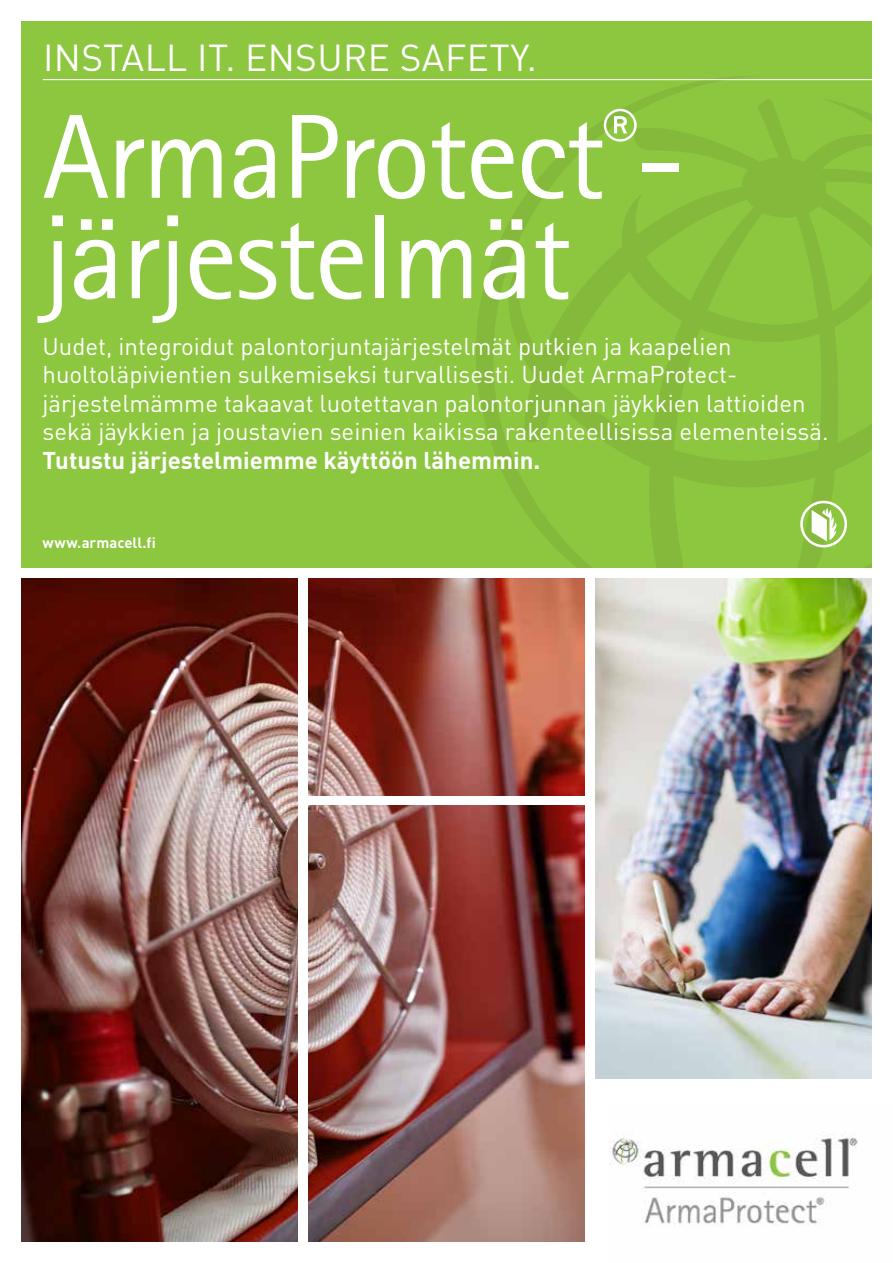
<style>
.page{position:relative;width:893px;height:1263px;background:#fff}
.page>*{position:absolute;margin:0;border:0;box-sizing:border-box;transform-origin:0 0}
.t1{font:120px/100.5px "Rotis Sans Serif Pro";letter-spacing:-.02em;color:#fff}
.t2{font:37.05px "DIN Pro";letter-spacing:.01em;color:#fff}
.t3{font:24px/28.5px "DIN Pro";color:#fff}
.t4{font:700 24px "DIN Pro";color:#fff}
.t5{font:700 14.85px "DIN Pro";color:#fff}
</style>
<div class="page">
<img style="left:609px;top:1133px;width:249px;height:92px">
<img style="left:308px;top:806px;width:277px;height:436px">
<img style="left:308px;top:578px;width:277px;height:217px">
<img style="left:21px;top:578px;width:277px;height:664px">
<div style="left:21px;top:21px;width:851px;height:547px;background:#8dc63f"></div>
<svg style="left:474px;top:76px;width:290px;height:382px"></svg>
<svg style="left:497px;top:96px;width:375px;height:472px"></svg>
<hr style="left:43px;top:79px;width:850px;height:1px;background:#fff">
<img style="left:595px;top:578px;width:277px;height:500px">
<svg style="left:800px;top:501px;width:47px;height:46px"></svg>
<h2 class="t2" style="left:43px;top:29px;width:495px">INSTALL IT. ENSURE SAFETY.</h2>
<h1 class="t1" style="left:42px;top:108px;width:644px">ArmaProtect<sup>®</sup>- järjestelmät</h1>
<p class="t3" style="left:43px;top:330px;width:787px">Uudet, integroidut palontorjuntajärjestelmät putkien ja kaapelien huoltoläpivientien sulkemiseksi turvallisesti. Uudet ArmaProtect&shy;järjestelmämme takaavat luotettavan palontorjunnan jäykkien lattioiden sekä jäykkien ja joustavien seinien kaikissa rakenteellisissa elementeissä.</p>
<p class="t4" style="left:43px;top:441px;width:499px">Tutustu järjestelmiemme käyttöön lähemmin.</p>
<p class="t5" style="left:43px;top:530px;width:115px">www.armacell.fi</p>
</div>
